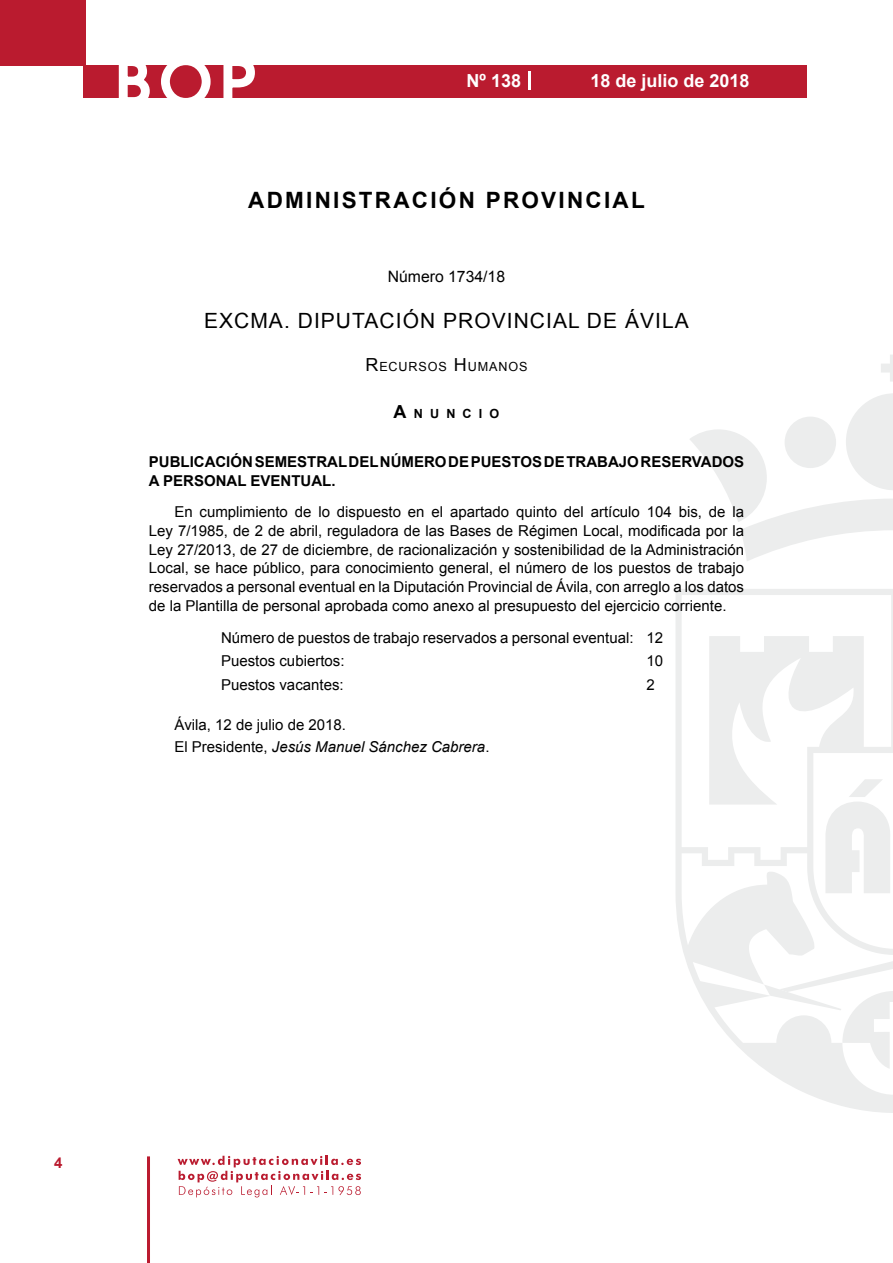
<style>
.page{position:relative;width:893px;height:1263px;background:#fff}
.page>*{position:absolute;margin:0;border:0;box-sizing:border-box;transform-origin:0 0}
.t1{font:500 61.5px "Avant Garde";color:#fff}
.t2{font:700 22.5px "Arial";letter-spacing:.1em;color:#000}
.t3{font:21px "Arial";letter-spacing:.05em;color:#000}
.t4{font:700 18px "Arial";color:#fff}
.t5{font:15.75px "Arial";color:#000}
.t6{font:15px/18.8px "Arial";color:#000}
.t7{font:700 15px/18.8px "Arial";color:#000}
.t8{font:700 15px "Arial";color:#ba1b2f}
.t9{font:12.6px "Arial";letter-spacing:.07em;color:#000}
.t10{font:700 12.6px "Arial";letter-spacing:.57em;color:#000}
.s1{font-size:18px}
.s2{font-style:italic}
</style>
<div class="page">
<svg style="left:178px;top:1156px;width:183px;height:41px"></svg>
<hr style="left:147px;top:1156px;width:3px;height:107px;background:#ba1b2f">
<div style="left:0;top:0;width:85px;height:66px;background:#ba1b2f"></div>
<div style="left:84px;top:65px;width:723px;height:33px;background:#ba1b2f"></div>
<svg style="left:118px;top:65px;width:32px;height:33px"></svg>
<svg style="left:161px;top:65px;width:50px;height:33px"></svg>
<svg style="left:223px;top:65px;width:32px;height:33px"></svg>
<svg style="left:529px;top:71px;width:2px;height:19px"></svg>
<svg style="left:881px;top:355px;width:12px;height:27px"></svg>
<svg style="left:690px;top:393px;width:203px;height:168px"></svg>
<svg style="left:676px;top:589px;width:217px;height:524px"></svg>
<svg style="left:764px;top:984px;width:129px;height:86px"></svg>
<svg style="left:825px;top:779px;width:66px;height:114px"></svg>
<h1 class="t1" style="left:115px;top:44px;width:141px">BOP</h1>
<p class="t4" style="left:467px;top:69px;width:56px">Nº 138</p>
<p class="t4" style="left:590px;top:69px;width:161px">18 de julio de 2018</p>
<h2 class="t2" style="left:248px;top:185px;width:398px">ADMINISTRACIÓN PROVINCIAL</h2>
<p class="t5" style="left:388px;top:266px;width:119px">Número 1734/18</p>
<h3 class="t3" style="left:204px;top:307px;width:486px">EXCMA. DIPUTACIÓN PROVINCIAL DE ÁVILA</h3>
<p class="t9" style="left:365px;top:359px;width:164px"><span class="s1">R</span>ECURSOS <span class="s1">H</span>UMANOS</p>
<p class="t10" style="left:394px;top:405px;width:107px"><span class="s1">A</span>NUNCIO</p>
<p class="t7" style="left:149px;top:453px;width:597px">PUBLICACIÓN SEMESTRAL DEL NÚMERO DE PUESTOS DE TRABAJO RESERVADOS<br>A PERSONAL EVENTUAL.</p>
<p class="t6" style="left:149px;top:503px;width:597px;text-align:justify;text-indent:26px">En cumplimiento de lo dispuesto en el apartado quinto del artículo 104 bis, de la Ley 7/1985, de 2 de abril, reguladora de las Bases de Régimen Local, modificada por la Ley 27/2013, de 27 de diciembre, de racionalización y sostenibilidad de la Administración Local, se hace público, para conocimiento general, el número de los puestos de trabajo reservados a personal eventual en la Diputación Provincial de Ávila, con arreglo a los datos de la Plantilla de personal aprobada como anexo al presupuesto del ejercicio corriente.</p>
<p class="t6" style="left:221px;top:626px;width:443px;line-height:23.7px">Número de puestos de trabajo reservados a personal eventual: 12<br>Puestos cubiertos:</p>
<p class="t6" style="left:646px;top:652px;width:18px">10</p>
<p class="t6" style="left:221px;top:675px;width:124px">Puestos vacantes:</p>
<p class="t6" style="left:646px;top:675px;width:10px">2</p>
<p class="t6" style="left:174px;top:713px;width:317px;line-height:22.2px">Ávila, 12 de julio de 2018.<br>El Presidente, <span class="s2">Jesús Manuel Sánchez Cabrera</span>.</p>
<p class="t8" style="left:54px;top:1153px;width:10px">4</p>
</div>
